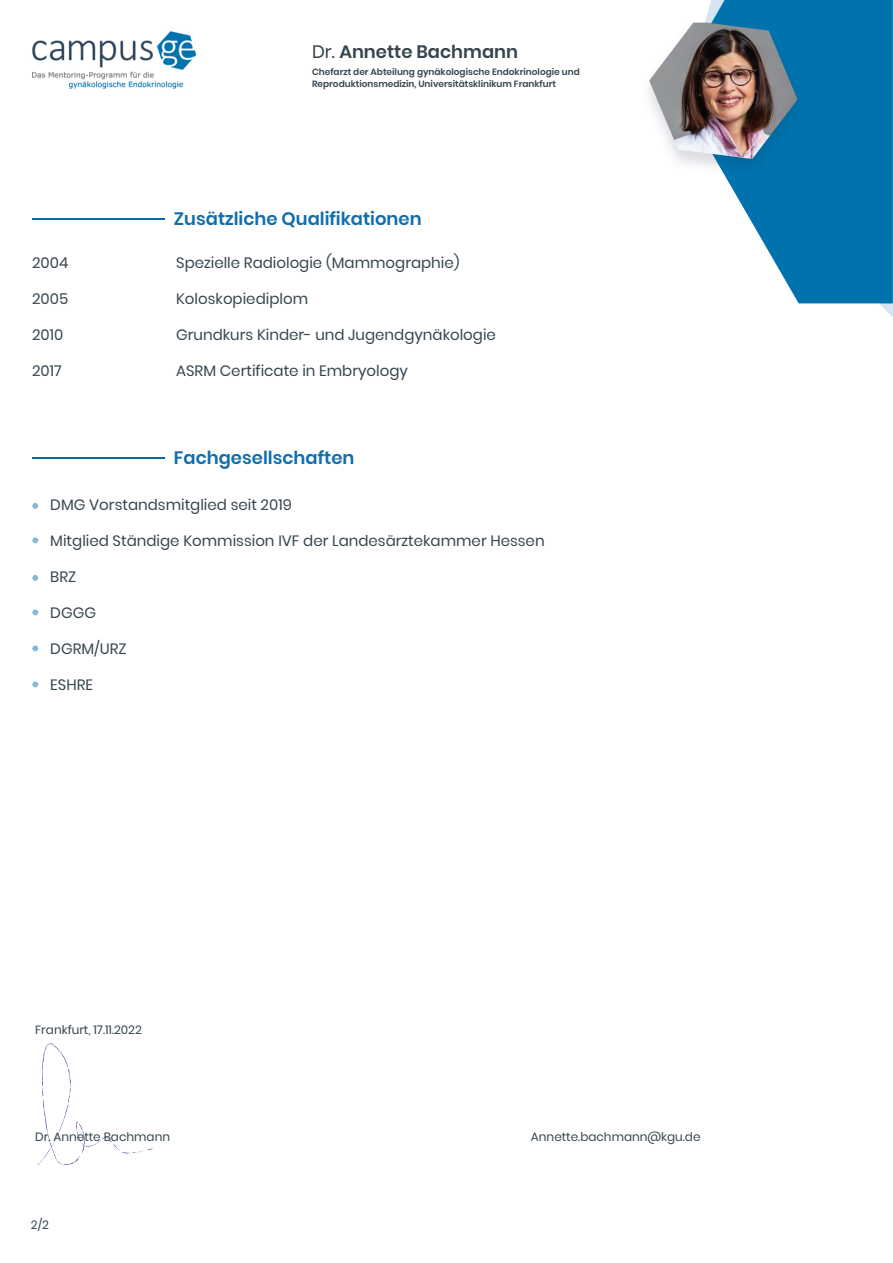
<style>
.page{position:relative;width:893px;height:1263px;background:#fff}
.page>*{position:absolute;margin:0;border:0;box-sizing:border-box;transform-origin:0 0}
.t1{font:600 18px "Poppins";color:#116eac}
.t2{font:600 18px "Poppins";color:#36464e}
.t3{font:15px "Poppins";color:#36464e}
.t4{font:12px "Poppins";color:#36464e}
.t5{font:600 9px/12px "Poppins";color:#36464e}
.s1{font-weight:400}
</style>
<div class="page">
<img style="left:677px;top:0;width:216px;height:303px">
<img style="left:32px;top:457px;width:133px;height:2px">
<img style="left:32px;top:218px;width:133px;height:2px">
<img style="left:649px;top:23px;width:148px;height:136px">
<svg style="left:32px;top:503px;width:7px;height:6px"></svg>
<svg style="left:32px;top:538px;width:7px;height:5px"></svg>
<svg style="left:32px;top:575px;width:7px;height:6px"></svg>
<svg style="left:32px;top:610px;width:7px;height:5px"></svg>
<svg style="left:32px;top:646px;width:7px;height:5px"></svg>
<svg style="left:32px;top:682px;width:7px;height:5px"></svg>
<svg style="left:37px;top:1043px;width:118px;height:122px"></svg>
<p class="t2" style="left:312px;top:42px;width:208px"><span class="s1">Dr.</span> Annette Bachmann</p>
<p class="t5" style="left:312px;top:66px;width:269px">Chefarzt der Abteilung gynäkologische Endokrinologie und<br>Reproduktionsmedizin, Universitätsklinikum Frankfurt</p>
<p class="t3" style="left:32px;top:254px;width:38px">2004</p>
<p class="t3" style="left:32px;top:290px;width:38px">2005</p>
<p class="t3" style="left:32px;top:326px;width:33px">2010</p>
<p class="t3" style="left:32px;top:362px;width:31px">2017</p>
<p class="t1" style="left:174px;top:209px;width:249px">Zusätzliche Qualifikationen</p>
<p class="t3" style="left:176px;top:254px;width:285px">Spezielle Radiologie (Mammographie)</p>
<p class="t3" style="left:176px;top:290px;width:133px">Koloskopiediplom</p>
<p class="t3" style="left:176px;top:326px;width:321px">Grundkurs Kinder- und Jugendgynäkologie</p>
<p class="t3" style="left:176px;top:362px;width:233px">ASRM Certificate in Embryology</p>
<p class="t3" style="left:198px;top:290px;width:128px">poscopie Diplom</p>
<p class="t3" style="left:308px;top:326px;width:182px">und Jugendgynäkologie</p>
<p class="t1" style="left:174px;top:447px;width:182px">Fachgesellschaften</p>
<p class="t3" style="left:50px;top:496px;width:243px">DMG Vorstandsmitglied seit 2019</p>
<p class="t3" style="left:50px;top:532px;width:496px">Mitglied Ständige Kommission IVF der Landesärztekammer Hessen</p>
<p class="t3" style="left:50px;top:568px;width:27px">BRZ</p>
<p class="t3" style="left:50px;top:604px;width:47px">DGGG</p>
<p class="t3" style="left:50px;top:640px;width:78px">DGRM/URZ</p>
<p class="t3" style="left:50px;top:676px;width:44px">ESHRE</p>
<p class="t4" style="left:35px;top:1023px;width:108px">Frankfurt, 17.11.2022</p>
<p class="t4" style="left:35px;top:1129px;width:136px">Dr. Annette Bachmann</p>
<p class="t4" style="left:531px;top:1129px;width:171px">Annette.bachmann@kgu.de</p>
<p class="t4" style="left:31px;top:1218px;width:20px">2/2</p>
</div>
